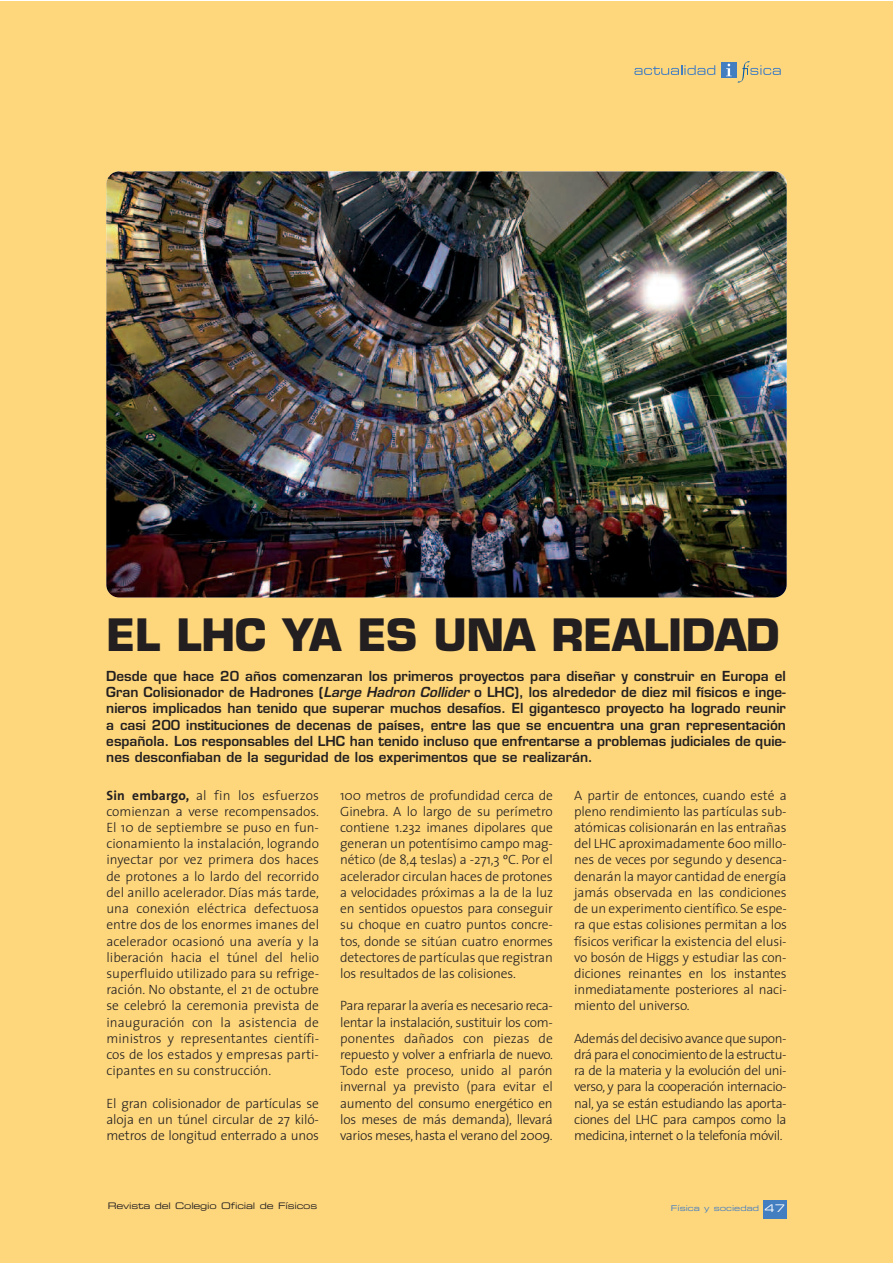
<style>
.page{position:relative;width:893px;height:1263px;background:#fff}
.page>*{position:absolute;margin:0;border:0;box-sizing:border-box;transform-origin:0 0}
.t1{font:700 43.5px "Eurostile";letter-spacing:-.015em;color:#231f20}
.t2{font:300 13.5px/16.2px "The Sans";letter-spacing:-.015em;color:#231f20;text-align:justify}
.t3{font:600 13.5px/16.2px "Eurostile";color:#231f20;text-align:justify}
.t4{font:9px "Eurostile Extended Two";letter-spacing:-.02em;color:#231f20}
.t5{font:7.95px "Eurostile Extended Two";color:#437ec1}
.s1{font-style:italic}
.s2{font-weight:700}
.s3{font-size:10.5px;color:#fff}
</style>
<div class="page">
<div style="left:0;top:1px;width:892px;height:1262px;background:#fed77d"></div>
<div style="left:763px;top:1200px;width:24px;height:19px;background:#437ec1"></div>
<svg style="left:634px;top:65px;width:81px;height:10px"></svg>
<div style="left:721px;top:62px;width:15px;height:16px;background:#437ec1"></div>
<svg style="left:726px;top:61px;width:55px;height:21px"></svg>
<img style="left:106px;top:171px;width:681px;height:426px">
<h1 class="t1" style="left:106px;top:619px;width:675px">EL LHC YA ES UNA REALIDAD</h1>
<p class="t3" style="left:106px;top:669px;width:681px">Desde que hace 20 años comenzaran los primeros proyectos para diseñar y construir en Europa el Gran Colisionador de Hadrones (<span class="s1">Large Hadron Collider</span> o LHC), los alrededor de diez mil físicos e inge&shy;nieros implicados han tenido que superar muchos desafíos. El gigantesco proyecto ha logrado reunir a casi 200 instituciones de decenas de países, entre las que se encuentra una gran representación española. Los responsables del LHC han tenido incluso que enfrentarse a problemas judiciales de quie&shy;nes desconfiaban de la seguridad de los experimentos que se realizarán.</p>
<p class="t2" style="left:106px;top:788px;width:214px"><span class="s2">Sin embargo,</span> al fin los esfuerzos comienzan a verse recompensados.<br>El 10 de septiembre se puso en fun&shy;cionamiento la instalación, logrando inyectar por vez primera dos haces de protones a lo lardo del recorrido del anillo acelerador. Días más tarde, una conexión eléctrica defectuosa entre dos de los enormes imanes del acelerador ocasionó una avería y la liberación hacia el túnel del helio superfluido utilizado para su refrige&shy;ración. No obstante, el 21 de octubre se celebró la ceremonia prevista de inauguración con la asistencia de ministros y representantes científi&shy;cos de los estados y empresas parti&shy;cipantes en su construcción.</p>
<p class="t2" style="left:106px;top:1096px;width:214px">El gran colisionador de partículas se aloja en un túnel circular de 27 kiló&shy;metros de longitud enterrado a unos</p>
<p class="t2" style="left:340px;top:788px;width:214px">100 metros de profundidad cerca de Ginebra. A lo largo de su perímetro contiene 1.232 imanes dipolares que generan un potentísimo campo mag&shy;nético (de 8,4 teslas) a -271,3 ºC. Por el acelerador circulan haces de protones a velocidades próximas a la de la luz en sentidos opuestos para conseguir su choque en cuatro puntos concre&shy;tos, donde se sitúan cuatro enormes detectores de partículas que registran los resultados de las colisiones.</p>
<p class="t2" style="left:340px;top:999px;width:214px">Para reparar la avería es necesario reca&shy;lentar la instalación, sustituir los com&shy;ponentes dañados con piezas de repuesto y volver a enfriarla de nuevo.<br>Todo este proceso, unido al parón invernal ya previsto (para evitar el aumento del consumo energético en los meses de más demanda), llevará varios meses, hasta el verano del 2009.</p>
<p class="t2" style="left:574px;top:788px;width:214px">A partir de entonces, cuando esté a pleno rendimiento las partículas sub&shy;atómicas colisionarán en las entrañas del LHC aproximadamente 600 millo&shy;nes de veces por segundo y desenca&shy;denarán la mayor cantidad de energía jamás observada en las condiciones de un experimento científico. Se espe&shy;ra que estas colisiones permitan a los físicos verificar la existencia del elusi&shy;vo bosón de Higgs y estudiar las con&shy;diciones reinantes en los instantes inmediatamente posteriores al naci&shy;miento del universo.</p>
<p class="t2" style="left:574px;top:1031px;width:214px">Además del decisivo avance que supon&shy;drá para el conocimiento de la estructu&shy;ra de la materia y la evolución del uni&shy;verso, y para la cooperación internacio&shy;nal, ya se están estudiando las aporta&shy;ciones del LHC para campos como la medicina, internet o la telefonía móvil.</p>
<p class="t4" style="left:108px;top:1202px;width:211px">Revista del Colegio Oficial de Físicos</p>
<p class="t5" style="left:671px;top:1206px;width:115px">Física y sociedad <span class="s3">47</span></p>
</div>
